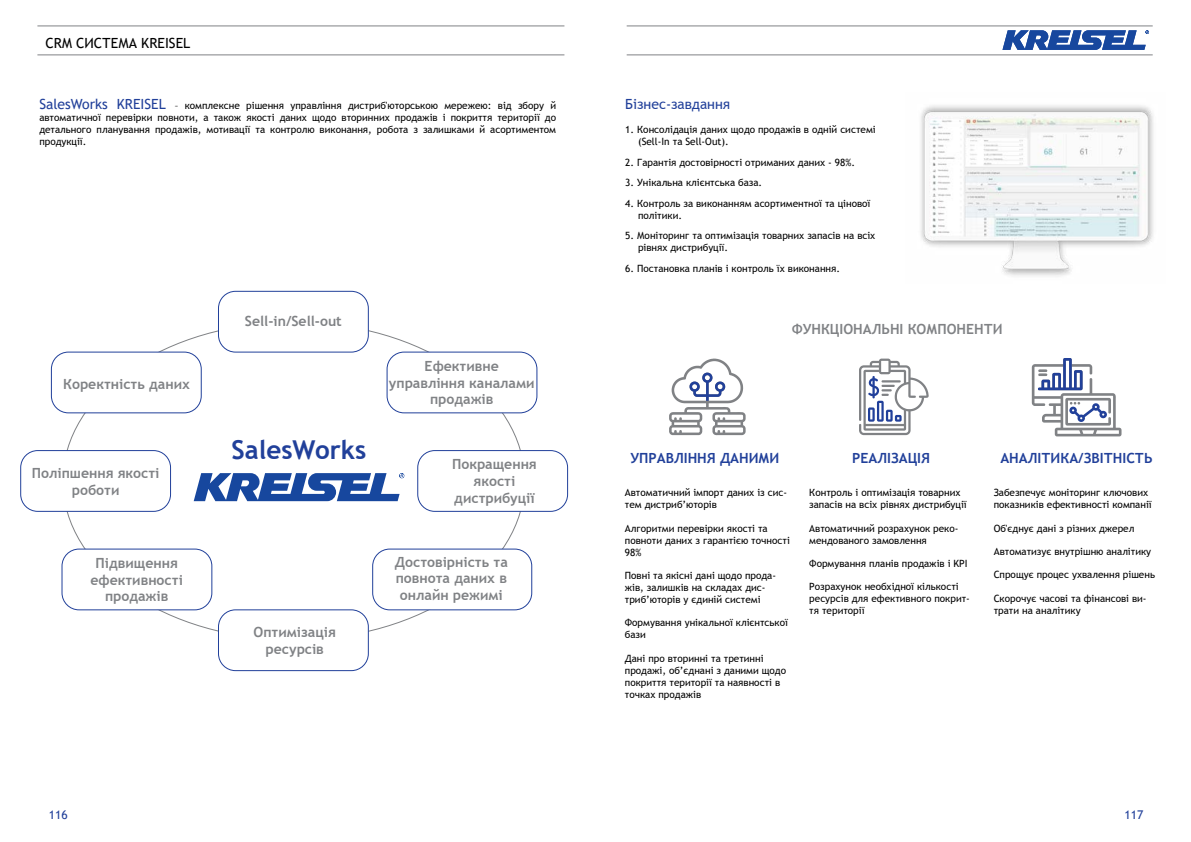
<style>
.page{position:relative;width:1191px;height:842px;background:#fff}
.page>*{position:absolute;margin:0;border:0;box-sizing:border-box;transform-origin:0 0}
.t1{font:700 26px "Trebuchet MS";color:#21409a}
.t2{font:700 14px/16.8px "Trebuchet MS";color:#808285;text-align:center}
.t3{font:700 14px "Trebuchet MS";color:#21409a}
.t4{font:14px "Trebuchet MS";color:#000}
.t5{font:14px "Trebuchet MS";color:#21409a}
.t6{font:12px "Trebuchet MS";color:#21409a}
.t7{font:10px/12px "Trebuchet MS";color:#000}
.s1{font-size:14px;color:#21409a}
</style>
<div class="page">
<hr style="left:37px;top:55px;width:527px;height:1px;background:#808285">
<hr style="left:37px;top:26px;width:527px;height:1px;background:#808285">
<hr style="left:626px;top:55px;width:526px;height:1px;background:#808285">
<hr style="left:626px;top:26px;width:526px;height:1px;background:#808285">
<svg style="left:1002px;top:30px;width:147px;height:20px"></svg>
<img style="left:920px;top:105px;width:234px;height:171px">
<svg style="left:194px;top:473px;width:210px;height:28px"></svg>
<svg style="left:669px;top:359px;width:76px;height:76px"></svg>
<svg style="left:859px;top:359px;width:69px;height:76px"></svg>
<svg style="left:1031px;top:358px;width:90px;height:78px"></svg>
<div style="left:218px;top:291px;width:151px;height:62px;border:1px solid #21409a;border-radius:17px"></div>
<div style="left:218px;top:609px;width:151px;height:62px;border:1px solid #21409a;border-radius:17px"></div>
<div style="left:372px;top:549px;width:160px;height:61px;border:1px solid #21409a;border-radius:17px"></div>
<div style="left:61px;top:549px;width:151px;height:61px;border:1px solid #21409a;border-radius:17px"></div>
<div style="left:386px;top:352px;width:151px;height:61px;border:1px solid #21409a;border-radius:17px"></div>
<div style="left:51px;top:352px;width:151px;height:61px;border:1px solid #21409a;border-radius:17px"></div>
<div style="left:417px;top:450px;width:151px;height:62px;border:1px solid #21409a;border-radius:17px"></div>
<div style="left:20px;top:450px;width:151px;height:62px;border:1px solid #21409a;border-radius:17px"></div>
<h2 class="t4" style="left:46px;top:34px;width:146px">СRM СИСТЕМА KREISEL</h2>
<h2 class="t4" style="left:46px;top:34px;width:117px">ПРО FIXIT GRUPPE</h2>
<p class="t7" style="left:39px;top:99px;width:518px;text-align:justify"><span class="s1">SalesWorks KREISEL</span> – комплексне рішення управління дистриб'юторською мережею: від збору й автоматичної перевірки повноти, а також якості даних щодо вторинних продажів і покриття території до детального планування продажів, мотивації та контролю виконання, робота з залишками й асортиментом продукції.</p>
<h2 class="t2" style="left:63px;top:375px;width:128px">Коректність даних</h2>
<h2 class="t2" style="left:32px;top:464px;width:129px">Поліпшення якості роботи</h2>
<h2 class="t2" style="left:90px;top:554px;width:94px">Підвищення ефективності продажів</h2>
<h2 class="t2" style="left:245px;top:312px;width:98px">Sell-in/Sell-out</h2>
<h1 class="t1" style="left:232px;top:434px;width:136px">SalesWorks</h1>
<h2 class="t2" style="left:254px;top:624px;width:84px">Оптимізація ресурсів</h2>
<h2 class="t2" style="left:389px;top:357px;width:147px">Ефективне управління каналами продажів</h2>
<h2 class="t2" style="left:452px;top:456px;width:86px">Покращення якості дистрибуції</h2>
<h2 class="t2" style="left:395px;top:553px;width:114px;text-align:justify">Достовірність та повнота даних в онлайн режимі</h2>
<h2 class="t5" style="left:625px;top:95px;width:106px">Бізнес-завдання</h2>
<p class="t7" style="left:638px;top:124px;width:239px;text-indent:-13px">1. Консолідація даних щодо продажів в одній системі (Sell-In та Sell-Out).</p>
<p class="t7" style="left:625px;top:156px;width:231px">2. Гарантія достовірності отриманих даних - 98%.</p>
<p class="t7" style="left:625px;top:177px;width:138px">3. Унікальна клієнтська база.</p>
<p class="t7" style="left:638px;top:197px;width:234px;text-indent:-13px">4. Контроль за виконанням асортиментної та цінової політики.</p>
<p class="t7" style="left:638px;top:230px;width:239px;text-indent:-13px">5. Моніторинг та оптимізація товарних запасів на всіх рівнях дистрибуції.</p>
<p class="t7" style="left:625px;top:262px;width:216px">6. Постановка планів і контроль їх виконання.</p>
<h2 class="t2" style="left:791px;top:320px;width:212px">ФУНКЦІОНАЛЬНІ КОМПОНЕНТИ</h2>
<h2 class="t3" style="left:630px;top:449px;width:150px">УПРАВЛІННЯ ДАНИМИ</h2>
<h2 class="t3" style="left:852px;top:449px;width:79px">РЕАЛІЗАЦІЯ</h2>
<h2 class="t3" style="left:1000px;top:449px;width:154px">АНАЛІТИКА/ЗВІТНІСТЬ</h2>
<p class="t7" style="left:625px;top:487px;width:164px">Автоматичний імпорт даних із сис&shy;тем дистриб’юторів</p>
<p class="t7" style="left:625px;top:522px;width:166px">Алгоритми перевірки якості та повноти даних з гарантією точності<br>98%</p>
<p class="t7" style="left:625px;top:569px;width:153px">Повні та якісні дані щодо прода&shy;жів, залишків на складах дис&shy;триб’юторів у єдиній системі</p>
<p class="t7" style="left:625px;top:617px;width:165px">Формування унікальної клієнтської бази</p>
<p class="t7" style="left:625px;top:652px;width:163px">Дані про вторинні та третинні продажі, об’єднані з даними щодо покриття території та наявності в точках продажів</p>
<p class="t7" style="left:809px;top:487px;width:159px">Контроль і оптимізація товарних запасів на всіх рівнях дистрибуції</p>
<p class="t7" style="left:809px;top:522px;width:151px">Автоматичний розрахунок реко&shy;мендованого замовлення</p>
<p class="t7" style="left:809px;top:557px;width:160px">Формування планів продажів і KPI</p>
<p class="t7" style="left:809px;top:581px;width:162px">Розрахунок необхідної кількості ресурсів для ефективного покрит&shy;тя території</p>
<p class="t7" style="left:993px;top:487px;width:159px">Забезпечує моніторинг ключових показників ефективності компанії</p>
<p class="t7" style="left:993px;top:522px;width:142px">Об'єднує дані з різних джерел</p>
<p class="t7" style="left:993px;top:545px;width:159px">Автоматизує внутрішню аналітику</p>
<p class="t7" style="left:993px;top:569px;width:163px">Спрощує процес ухвалення рішень</p>
<p class="t7" style="left:993px;top:592px;width:154px">Скорочує часові та фінансові ви&shy;трати на аналітику</p>
<p class="t6" style="left:49px;top:807px;width:20px">116</p>
<p class="t6" style="left:1124px;top:807px;width:20px">117</p>
</div>
